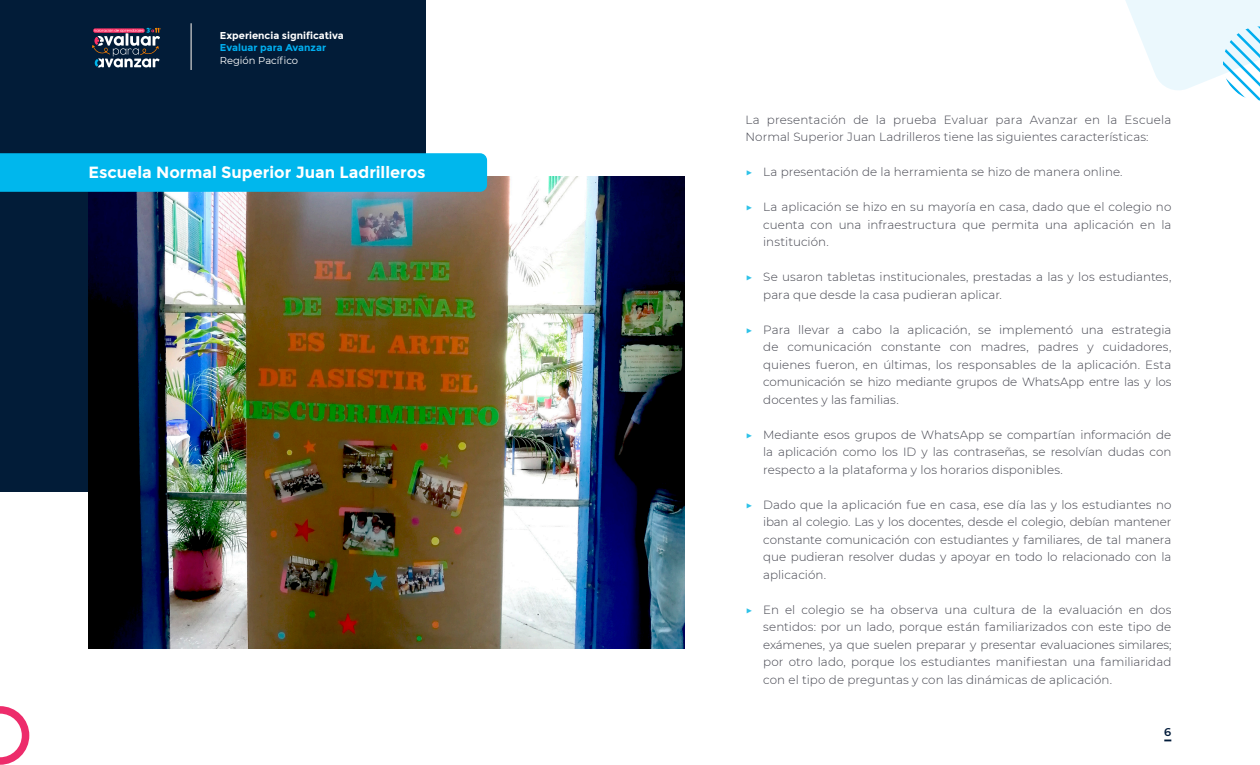
<style>
.page{position:relative;width:1260px;height:765px;background:#fff}
.page>*{position:absolute;margin:0;border:0;box-sizing:border-box;transform-origin:0 0}
.t1{font:700 16.25px "Montserrat";color:#fff}
.T1{font:300 11.88px/17.5px "Montserrat";letter-spacing:.01em;color:#41424c;text-align:justify}
.t2{font:600 11.25px "Montserrat";color:#001b3a}
.t3{font:700 10px/12.5px "Montserrat";color:#fff}
.s1{color:#00aeef}
.s2{font-weight:400}
.s3{font-weight:400;color:#2ec2e8}
</style>
<div class="page">
<svg style="left:0;top:706px;width:29px;height:59px"></svg>
<svg style="left:1125px;top:0;width:135px;height:101px"></svg>
<div style="left:0;top:0;width:426px;height:491px;background:#021c38"></div>
<hr style="left:191px;top:23px;width:1px;height:47px;background:#cdcdcd">
<svg style="left:92px;top:28px;width:69px;height:39px"></svg>
<img style="left:89px;top:176px;width:595px;height:473px">
<div style="left:0;top:153px;width:487px;height:39px;background:#00b7ed"></div>
<p class="t3" style="left:220px;top:29px;width:125px">Experiencia significativa<br><span class="s1">Evaluar para Avanzar<br></span><span class="s2">Región Pacífico</span></p>
<h2 class="t1" style="left:89px;top:163px;width:339px">Escuela Normal Superior Juan Ladrilleros</h2>
<p class="T1" style="left:746px;top:110px;width:427px">La presentación de la prueba Evaluar para Avanzar en la Escuela<br>Normal Superior Juan Ladrilleros tiene las siguientes características:</p>
<p class="T1" style="left:746px;top:163px;width:379px"><span class="s3">▶</span> La presentación de la herramienta se hizo de manera online.</p>
<p class="T1" style="left:763px;top:198px;width:410px;text-indent:-18px"><span class="s3">▶</span> La aplicación se hizo en su mayoría en casa, dado que el colegio no cuenta con una infraestructura que permita una aplicación en la institución.</p>
<p class="T1" style="left:763px;top:268px;width:410px;text-indent:-18px"><span class="s3">▶</span> Se usaron tabletas institucionales, prestadas a las y los estudiantes, para que desde la casa pudieran aplicar.</p>
<p class="T1" style="left:763px;top:320px;width:410px;text-indent:-18px"><span class="s3">▶</span> Para llevar a cabo la aplicación, se implementó una estrategia de comunicación constante con madres, padres y cuidadores, quienes fueron, en últimas, los responsables de la aplicación. Esta comunicación se hizo mediante grupos de WhatsApp entre las y los docentes y las familias.</p>
<p class="T1" style="left:763px;top:425px;width:410px;text-indent:-18px"><span class="s3">▶</span> Mediante esos grupos de WhatsApp se compartían información de la aplicación como los ID y las contraseñas, se resolvían dudas con respecto a la plataforma y los horarios disponibles.</p>
<p class="T1" style="left:763px;top:495px;width:410px;text-indent:-18px"><span class="s3">▶</span> Dado que la aplicación fue en casa, ese día las y los estudiantes no iban al colegio. Las y los docentes, desde el colegio, debían mantener constante comunicación con estudiantes y familiares, de tal manera que pudieran resolver dudas y apoyar en todo lo relacionado con la aplicación.</p>
<p class="T1" style="left:763px;top:600px;width:410px;text-indent:-18px"><span class="s3">▶</span> En el colegio se ha observa una cultura de la evaluación en dos sentidos: por un lado, porque están familiarizados con este tipo de exámenes, ya que suelen preparar y presentar evaluaciones similares; por otro lado, porque los estudiantes manifiestan una familiaridad con el tipo de preguntas y con las dinámicas de aplicación.</p>
<p class="t2" style="left:1164px;top:724px;width:9px">6</p>
</div>
